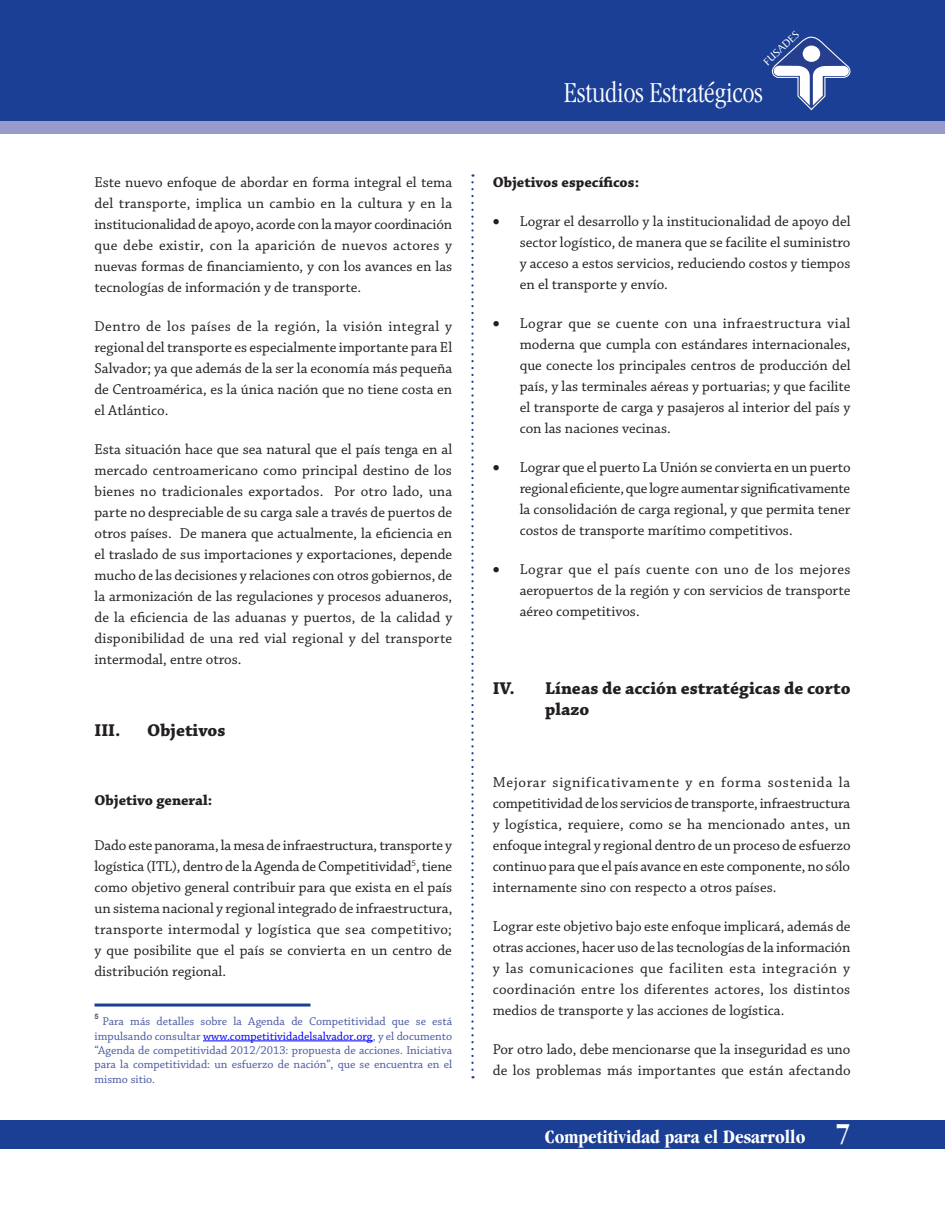
<style>
.page{position:relative;width:945px;height:1215px;background:#fff}
.page>*{position:absolute;margin:0;border:0;box-sizing:border-box;transform-origin:0 0}
.t1{font:300 condensed 30px "Garamond";color:#fff}
.t2{font:700 condensed 19.5px "Garamond";color:#fff}
.t3{font:300 condensed 19.5px "Garamond";color:#fff}
.t4{font:700 18px/21px "Chaparral Pro";color:#231f20}
.t5{font:15px/21px "Chaparral Pro";color:#231f20;text-align:justify}
.t6{font:700 15px "Chaparral Pro";color:#231f20}
.t7{font:12px/14.4px "Chaparral Pro";color:#4859a4;text-align:justify}
.t8{font:11.25px "Baker Signet";color:#fff}
.t9{font:700 7.5px "Arial";color:#57585a}
.s1{color:#00f}
.s2{font-size:30px}
</style>
<div class="page">
<div style="left:0;top:14px;width:945px;height:120px;background:#979aca"></div>
<div style="left:0;top:0;width:945px;height:120px;background:#1b3f94"></div>
<div style="left:0;top:1120px;width:945px;height:29px;background:#1b3f94"></div>
<svg style="left:771px;top:36px;width:80px;height:75px"></svg>
<svg style="left:471px;top:174px;width:3px;height:904px"></svg>
<hr style="left:94px;top:1004px;width:216px;height:3px;background:#1b3f94">
<hr style="left:203px;top:1041px;width:170px;height:1px;background:#00f">
<p class="t5" style="left:94px;top:172px;width:359px">Este nuevo enfoque de abordar en forma integral el tema del transporte, implica un cambio en la cultura y en la institucionalidad de apoyo, acorde con la mayor coordinación que debe existir, con la aparición de nuevos actores y nuevas formas de financiamiento, y con los avances en las tecnologías de información y de transporte.</p>
<p class="t5" style="left:94px;top:316px;width:359px">Dentro de los países de la región, la visión integral y regional del transporte es especialmente importante para El Salvador; ya que además de la ser la economía más pequeña de Centroamérica, es la única nación que no tiene costa en el Atlántico.</p>
<p class="t5" style="left:94px;top:439px;width:359px">Esta situación hace que sea natural que el país tenga en al mercado centroamericano como principal destino de los bienes no tradicionales exportados. Por otro lado, una parte no despreciable de su carga sale a través de puertos de otros países. De manera que actualmente, la eficiencia en el traslado de sus importaciones y exportaciones, depende mucho de las decisiones y relaciones con otros gobiernos, de la armonización de las regulaciones y procesos aduaneros, de la eficiencia de las aduanas y puertos, de la calidad y disponibilidad de una red vial regional y del transporte intermodal, entre otros.</p>
<p class="t4" style="left:94px;top:720px;width:27px">III.</p>
<p class="t4" style="left:147px;top:720px;width:80px">Objetivos</p>
<p class="t6" style="left:94px;top:791px;width:119px">Objetivo general:</p>
<p class="t5" style="left:94px;top:835px;width:359px">Dado este panorama, la mesa de infraestructura, transporte y logística (ITL), dentro de la Agenda de Competitividad<sup>5</sup>, tiene como objetivo general contribuir para que exista en el país un sistema nacional y regional integrado de infraestructura, transporte intermodal y logística que sea competitivo; y que posibilite que el país se convierta en un centro de distribución regional.</p>
<p class="t9" style="left:94px;top:1012px;width:6px">5</p>
<p class="t7" style="left:95px;top:1015px;width:359px;text-indent:8px">Para más detalles sobre la Agenda de Competitividad que se está impulsando consultar <span class="s1">www.competitividadelsalvador.org</span>, y el documento “Agenda de competitividad 2012/2013: propuesta de acciones. Iniciativa para la competitividad: un esfuerzo de nación”, que se encuentra en el mismo sitio.</p>
<p class="t8" style="left:761px;top:59px;width:46px;rotate:-43deg">FUSADES</p>
<h1 class="t1" style="left:564px;top:77px;width:201px">Estudios Estratégicos</h1>
<p class="t6" style="left:493px;top:173px;width:148px">Objetivos específicos:</p>
<p class="t5" style="left:520px;top:211px;width:332px;text-indent:-27px">• Lograr el desarrollo y la institucionalidad de apoyo del sector logístico, de manera que se facilite el suministro y acceso a estos servicios, reduciendo costos y tiempos en el transporte y envío.</p>
<p class="t5" style="left:520px;top:313px;width:332px;text-indent:-27px">• Lograr que se cuente con una infraestructura vial moderna que cumpla con estándares internacionales, que conecte los principales centros de producción del país, y las terminales aéreas y portuarias; y que facilite el transporte de carga y pasajeros al interior del país y con las naciones vecinas.</p>
<p class="t5" style="left:520px;top:457px;width:332px;text-indent:-27px">• Lograr que el puerto La Unión se convierta en un puerto regional eficiente, que logre aumentar significativamente la consolidación de carga regional, y que permita tener costos de transporte marítimo competitivos.</p>
<p class="t5" style="left:520px;top:559px;width:332px;text-indent:-27px">• Lograr que el país cuente con uno de los mejores aeropuertos de la región y con servicios de transporte aéreo competitivos.</p>
<p class="t4" style="left:545px;top:678px;width:307px;text-indent:-53px">IV. Líneas de acción estratégicas de corto plazo</p>
<p class="t5" style="left:493px;top:772px;width:359px">Mejorar significativamente y en forma sostenida la competitividad de los servicios de transporte, infraestructura y logística, requiere, como se ha mencionado antes, un enfoque integral y regional dentro de un proceso de esfuerzo continuo para que el país avance en este componente, no sólo internamente sino con respecto a otros países.</p>
<p class="t5" style="left:493px;top:916px;width:359px">Lograr este objetivo bajo este enfoque implicará, además de otras acciones, hacer uso de las tecnologías de la información y las comunicaciones que faciliten esta integración y coordinación entre los diferentes actores, los distintos medios de transporte y las acciones de logística.</p>
<p class="t5" style="left:493px;top:1039px;width:359px">Por otro lado, debe mencionarse que la inseguridad es uno de los problemas más importantes que están afectando</p>
<h2 class="t2" style="left:545px;top:1126px;width:307px">Competitividad para el Desarrollo <span class="s2">7</span></h2>
<h2 class="t3" style="left:600px;top:1127px;width:210px">Competitividad para el Desarro lo</h2>
</div>
